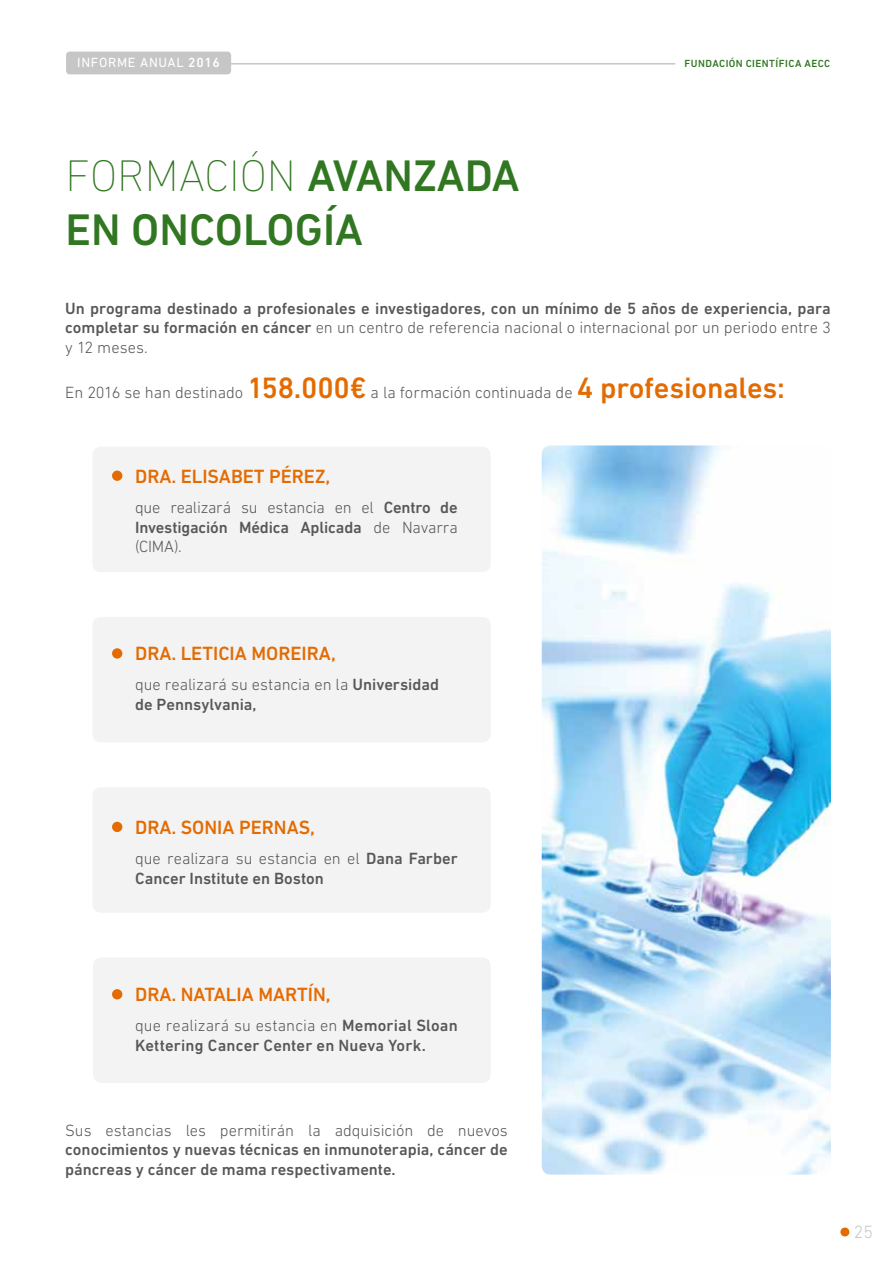
<style>
.page{position:relative;width:893px;height:1263px;background:#fff}
.page>*{position:absolute;margin:0;border:0;box-sizing:border-box;transform-origin:0 0}
.t1{font:500 45px/54px "DIN Next LT Pro";color:#317722}
.t2{font:500 19.5px "DIN Next LT Pro";color:#e36b02}
.t3{font:300 18px "DIN Next LT Pro";color:#c6c6c6}
.t4{font:500 16.5px/19.6px "DIN Next LT Pro";color:#575756}
.t5{font:300 16.5px/19.8px "DIN Next LT Pro";letter-spacing:-.005em;color:#575756;text-align:justify}
.t6{font:13.5px "DIN Next LT Pro";letter-spacing:.05em;color:#fff}
.t7{font:500 10.5px "DIN Next LT Pro";letter-spacing:.04em;color:#317722}
.s1{font-weight:500}
.s2{font-weight:200}
.s3{font-weight:300}
.s4{font-weight:500;font-size:30px;color:#e36b02}
</style>
<div class="page">
<hr style="left:66px;top:63px;width:766px;height:2px;background:#c6c6c6">
<div style="left:675px;top:53px;width:165px;height:22px;background:#fff;border-radius:4px"></div>
<div style="left:66px;top:52px;width:165px;height:22px;background:#c6c6c6;border-radius:4px"></div>
<div style="left:840px;top:1227px;width:9px;height:9px;background:#e36b02;border-radius:50%"></div>
<div style="left:92px;top:447px;width:399px;height:125px;background:#f3f3f3;border-radius:9px"></div>
<div style="left:92px;top:617px;width:399px;height:125px;background:#f3f3f3;border-radius:9px"></div>
<div style="left:92px;top:787px;width:399px;height:126px;background:#f3f3f3;border-radius:9px"></div>
<div style="left:93px;top:957px;width:398px;height:126px;background:#f3f3f3;border-radius:9px"></div>
<img style="left:542px;top:445px;width:289px;height:729px">
<div style="left:112px;top:471px;width:10px;height:10px;background:#e36b02;border-radius:50%"></div>
<div style="left:112px;top:648px;width:10px;height:11px;background:#e36b02;border-radius:50%"></div>
<div style="left:112px;top:822px;width:10px;height:10px;background:#e36b02;border-radius:50%"></div>
<div style="left:112px;top:989px;width:10px;height:10px;background:#e36b02;border-radius:50%"></div>
<p class="t6" style="left:77px;top:55px;width:144px">INFORME ANUAL <span class="s1">2016</span></p>
<p class="t7" style="left:685px;top:58px;width:147px">FUNDACIÓN CIENTÍFICA AECC</p>
<h1 class="t1" style="left:65px;top:148px;width:456px"><span class="s2">FORMACIÓN</span> AVANZADA<br>EN ONCOLOGÍA</h1>
<p class="t4" style="left:65px;top:298px;width:767px;text-align:justify">Un programa destinado a profesionales e investigadores, con un mínimo de 5 años de experiencia, para completar su formación en cáncer <span class="s3">en un centro de referencia nacional o internacional por un periodo entre 3 y 12 meses.</span></p>
<p class="t5" style="left:65px;top:383px;width:721px">En 2016 se han destinado <span class="s4">158.000€</span> a la formación continuada de <span class="s4">4 profesionales:</span></p>
<p class="t2" style="left:135px;top:465px;width:197px">DRA. ELISABET PÉREZ,</p>
<p class="t5" style="left:135px;top:497px;width:324px">que realizará su estancia en el <span class="s1">Centro de Investigación Médica Aplicada</span> de Navarra (CIMA).</p>
<p class="t2" style="left:135px;top:642px;width:202px">DRA. LETICIA MOREIRA,</p>
<p class="t5" style="left:135px;top:675px;width:305px">que realizará su estancia en la <span class="s1">Universidad de Pennsylvania,</span></p>
<p class="t2" style="left:135px;top:816px;width:181px">DRA. SONIA PERNAS,</p>
<p class="t4" style="left:135px;top:848px;width:324px"><span class="s3">que realizara su estancia en el</span> Dana Farber<br>Cancer Institute en Boston</p>
<p class="t2" style="left:135px;top:983px;width:197px">DRA. NATALIA MARTÍN,</p>
<p class="t4" style="left:135px;top:1015px;width:324px"><span class="s3">que realizará su estancia en</span> Memorial Sloan<br>Kettering Cancer Center en Nueva York.</p>
<p class="t5" style="left:65px;top:1120px;width:444px">Sus estancias les permitirán la adquisición de nuevos</p>
<p class="t4" style="left:65px;top:1139px;width:444px">conocimientos y nuevas técnicas en inmunoterapia, cáncer de páncreas y cáncer de mama respectivamente.</p>
<p class="t3" style="left:854px;top:1221px;width:21px">25</p>
</div>
